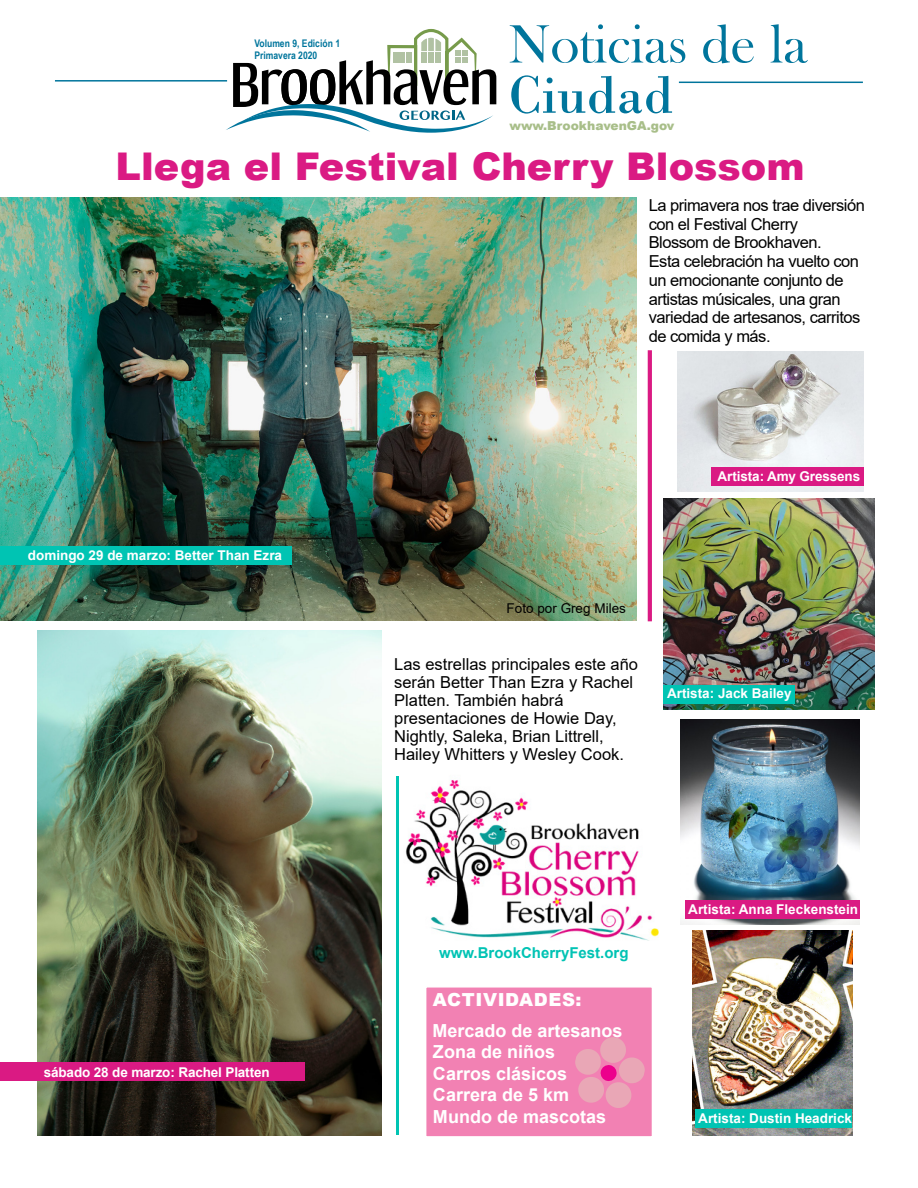
<style>
.page{position:relative;width:918px;height:1188px;background:#fff}
.page>*{position:absolute;margin:0;border:0;box-sizing:border-box;transform-origin:0 0}
.t1{font:55.8px "Bask Old Face";color:#00759c}
.t2{font:55.8px "Bodoni";color:#00759c}
.t3{font:900 38.25px "Arial";color:#da1a83}
.t4{font:700 18px/21.6px "Arial";color:#fff}
.t5{font:900 18px "Arial";letter-spacing:.035em;color:#fff}
.t6{font:16.5px/18.8px "Arial";letter-spacing:-.03em;color:#000}
.t7{font:16.5px/18px "Arial";color:#000}
.t8{font:700 15px "Arial";color:#00c3b4}
.t9{font:700 13.5px "Arial";color:#fff}
.t10{font:13.5px "Arial";color:#000}
.t11{font:900 12.3px "Arial";color:#a8be89}
.t12{font:700 10.5px/11.4px "Arial Narrow";color:#00759c}
</style>
<div class="page">
<div style="left:425px;top:986px;width:228px;height:152px;background:#f281b3;border:2px solid #fff"></div>
<hr style="left:396px;top:777px;width:3px;height:358px;background:#00c4b3">
<img style="left:680px;top:719px;width:180px;height:205px">
<svg style="left:575px;top:1037px;width:70px;height:71px"></svg>
<img style="left:663px;top:499px;width:212px;height:211px">
<img style="left:677px;top:351px;width:186px;height:140px">
<svg style="left:226px;top:29px;width:270px;height:104px"></svg>
<div style="left:254px;top:39px;width:116px;height:17px;background:#fff"></div>
<hr style="left:55px;top:80px;width:172px;height:2px;background:#00759c">
<hr style="left:679px;top:82px;width:184px;height:1px;background:#00759c">
<img style="left:37px;top:631px;width:345px;height:504px">
<img style="left:0;top:197px;width:636px;height:424px">
<img style="left:405px;top:780px;width:253px;height:161px">
<div style="left:648px;top:350px;width:4px;height:271px;background:#da1a83;border:2px solid #da1a83"></div>
<img style="left:693px;top:930px;width:159px;height:205px">
<div style="left:0;top:546px;width:291px;height:19px;background:#00c4b3"></div>
<div style="left:663px;top:685px;width:132px;height:19px;background:#00c4b3"></div>
<div style="left:0;top:1062px;width:304px;height:19px;background:#da1a83"></div>
<div style="left:711px;top:467px;width:152px;height:18px;background:#da1a83"></div>
<div style="left:686px;top:900px;width:174px;height:19px;background:#da1a83"></div>
<div style="left:696px;top:1109px;width:156px;height:19px;background:#00c4b3"></div>
<p class="t12" style="left:254px;top:37px;width:87px">Volumen 9, Edición 1<br>Primavera 2020</p>
<h1 class="t1" style="left:508px;top:13px;width:300px">Noticias de la</h1>
<h1 class="t2" style="left:508px;top:62px;width:167px">Ciudad</h1>
<p class="t11" style="left:509px;top:117px;width:166px">www.BrookhavenGA.gov</p>
<h2 class="t3" style="left:116px;top:139px;width:690px">Llega el Festival Cherry Blossom</h2>
<p class="t6" style="left:649px;top:196px;width:218px">La primavera nos trae diversión con el Festival Cherry<br>Blossom de Brookhaven.<br>Esta celebración ha vuelto con un emocionante conjunto de artistas músicales, una gran variedad de artesanos, carritos de comida y más.</p>
<p class="t9" style="left:28px;top:545px;width:256px">domingo 29 de marzo: Better Than Ezra</p>
<p class="t9" style="left:44px;top:1062px;width:227px">sábado 28 de marzo: Rachel Platten</p>
<p class="t9" style="left:718px;top:466px;width:144px">Artista: Amy Gressens</p>
<p class="t10" style="left:507px;top:599px;width:121px">Foto por Greg Miles</p>
<p class="t7" style="left:394px;top:655px;width:245px">Las estrellas principales este año serán Better Than Ezra y Rachel<br>Platten. También habrá presentaciones de Howie Day,<br>Nightly, Saleka, Brian Littrell,<br>Hailey Whitters y Wesley Cook.</p>
<p class="t9" style="left:667px;top:684px;width:126px">Artista: Jack Bailey</p>
<p class="t8" style="left:439px;top:942px;width:191px">www.BrookCherryFest.org</p>
<p class="t5" style="left:433px;top:987px;width:150px">ACTIVIDADES:</p>
<p class="t4" style="left:433px;top:1020px;width:192px">Mercado de artesanos<br>Zona de niños<br>Carros clásicos<br>Carrera de 5 km<br>Mundo de mascotas</p>
<p class="t9" style="left:688px;top:900px;width:171px">Artista: Anna Fleckenstein</p>
<p class="t9" style="left:698px;top:1109px;width:155px">Artista: Dustin Headrick</p>
</div>
